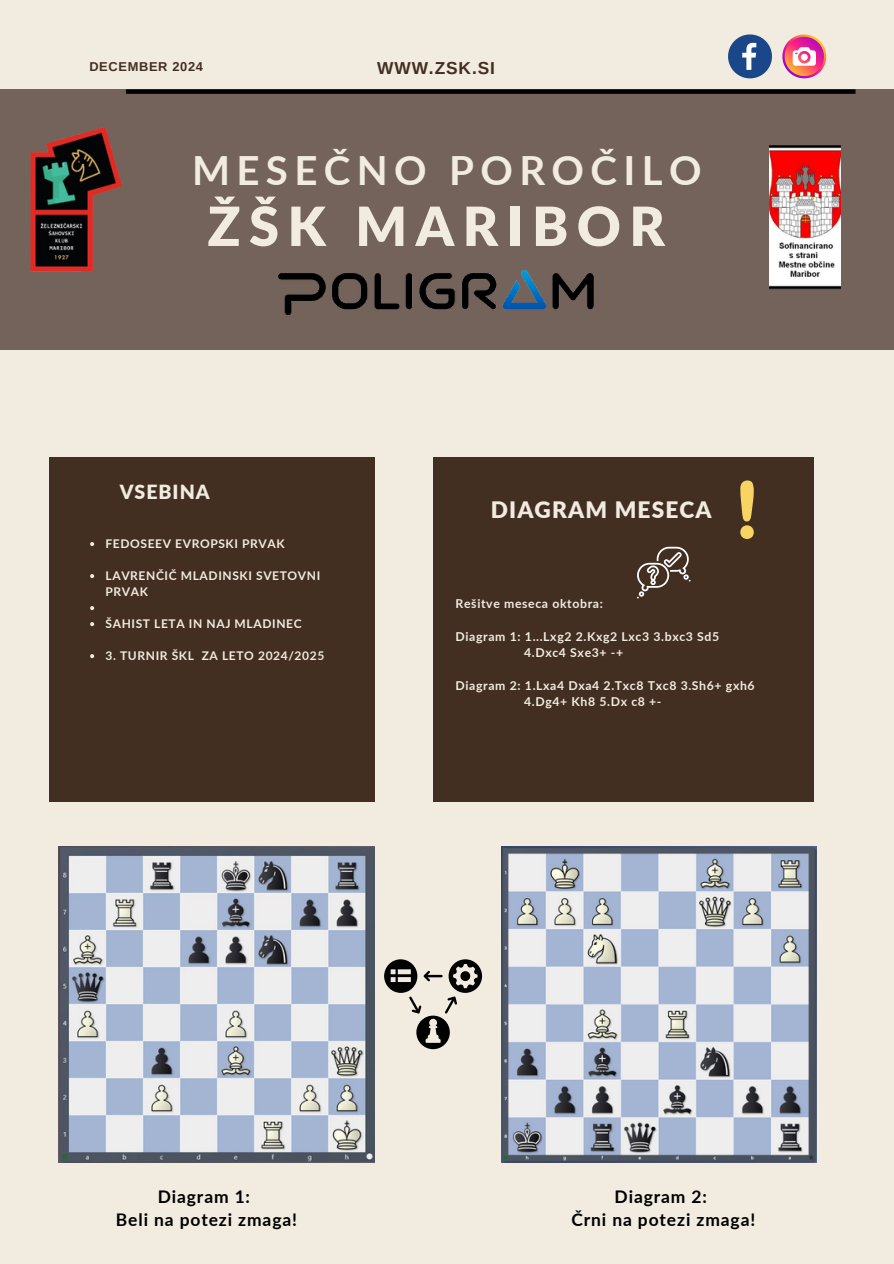
<style>
.page{position:relative;width:894px;height:1264px;background:#fff}
.page>*{position:absolute;margin:0;border:0;box-sizing:border-box;transform-origin:0 0}
.t1{font:900 54px "Lato";letter-spacing:.16em;color:#f1ecdf}
.t2{font:700 40.2px "Lato";letter-spacing:.16em;color:#f1ecdf}
.t3{font:900 22.65px "Lato";letter-spacing:.05em;color:#f1ecdf}
.t4{font:900 19.5px "Lato";letter-spacing:.05em;color:#f1ecdf}
.t5{font:700 17.4px/23.7px "Lato";letter-spacing:.05em;color:#000;text-align:center}
.t6{font:700 17.4px "Arimo";letter-spacing:.05em;color:#422f22}
.t7{font:700 12.9px "Arimo";letter-spacing:.05em;color:#422f22}
.t8{font:700 12.3px "Lato";letter-spacing:.05em;color:#f1ecdf}
.t9{font:700 12px/16px "Lato";letter-spacing:.05em;color:#f1ecdf}
</style>
<div class="page">
<div style="left:0;top:0;width:893px;height:1263px;background:#f1ecdf"></div>
<div style="left:0;top:89px;width:893px;height:261px;background:#74635b"></div>
<img style="left:501px;top:846px;width:315px;height:315px">
<div style="left:433px;top:457px;width:380px;height:344px;background:#422f22"></div>
<div style="left:49px;top:457px;width:325px;height:344px;background:#422f22"></div>
<img style="left:30px;top:126px;width:93px;height:146px">
<img style="left:278px;top:271px;width:315px;height:43px">
<img style="left:769px;top:146px;width:71px;height:144px">
<svg style="left:728px;top:34px;width:43px;height:44px"></svg>
<svg style="left:782px;top:34px;width:44px;height:44px"></svg>
<div style="left:126px;top:89px;width:729px;height:5px;background:#000"></div>
<svg style="left:384px;top:959px;width:98px;height:90px"></svg>
<svg style="left:740px;top:480px;width:13px;height:59px"></svg>
<svg style="left:637px;top:546px;width:53px;height:52px"></svg>
<img style="left:59px;top:846px;width:315px;height:315px">
<svg style="left:90px;top:542px;width:4px;height:4px"></svg>
<svg style="left:90px;top:574px;width:4px;height:4px"></svg>
<svg style="left:90px;top:606px;width:4px;height:4px"></svg>
<svg style="left:90px;top:622px;width:4px;height:4px"></svg>
<svg style="left:90px;top:654px;width:4px;height:4px"></svg>
<h2 class="t7" style="left:89px;top:60px;width:115px">DECEMBER 2024</h2>
<p class="t6" style="left:377px;top:58px;width:119px">WWW.ZSK.SI</p>
<p class="t2" style="left:192px;top:145px;width:511px">MESEČNO POROČILO</p>
<p class="t1" style="left:207px;top:193px;width:458px">ŽŠK MARIBOR</p>
<p class="t4" style="left:120px;top:479px;width:91px">VSEBINA</p>
<p class="t9" style="left:105px;top:535px;width:180px">FEDOSEEV EVROPSKI PRVAK</p>
<p class="t9" style="left:105px;top:567px;width:216px">LAVRENČIČ MLADINSKI SVETOVNI<br>PRVAK</p>
<p class="t9" style="left:105px;top:615px;width:197px">ŠAHIST LETA IN NAJ MLADINEC</p>
<p class="t9" style="left:105px;top:647px;width:220px">3. TURNIR ŠKL ZA LETO 2024/2025</p>
<p class="t3" style="left:490px;top:495px;width:222px">DIAGRAM MESECA</p>
<h1 class="t8" style="left:455px;top:596px;width:149px">Rešitve meseca oktobra:</h1>
<p class="t8" style="left:455px;top:629px;width:265px">Diagram 1: 1...Lxg2 2.Kxg2 Lxc3 3.bxc3 Sd5</p>
<p class="t8" style="left:524px;top:645px;width:101px">4.Dxc4 Sxe3+ -+</p>
<p class="t8" style="left:455px;top:678px;width:300px">Diagram 2: 1.Lxa4 Dxa4 2.Txc8 Txc8 3.Sh6+ gxh6</p>
<p class="t8" style="left:524px;top:694px;width:139px">4.Dg4+ Kh8 5.Dx c8 +-</p>
<p class="t5" style="left:116px;top:1184px;width:182px">Diagram 1:<br>Beli na potezi zmaga!</p>
<p class="t5" style="left:571px;top:1184px;width:185px">Diagram 2:<br>Črni na potezi zmaga!</p>
</div>
